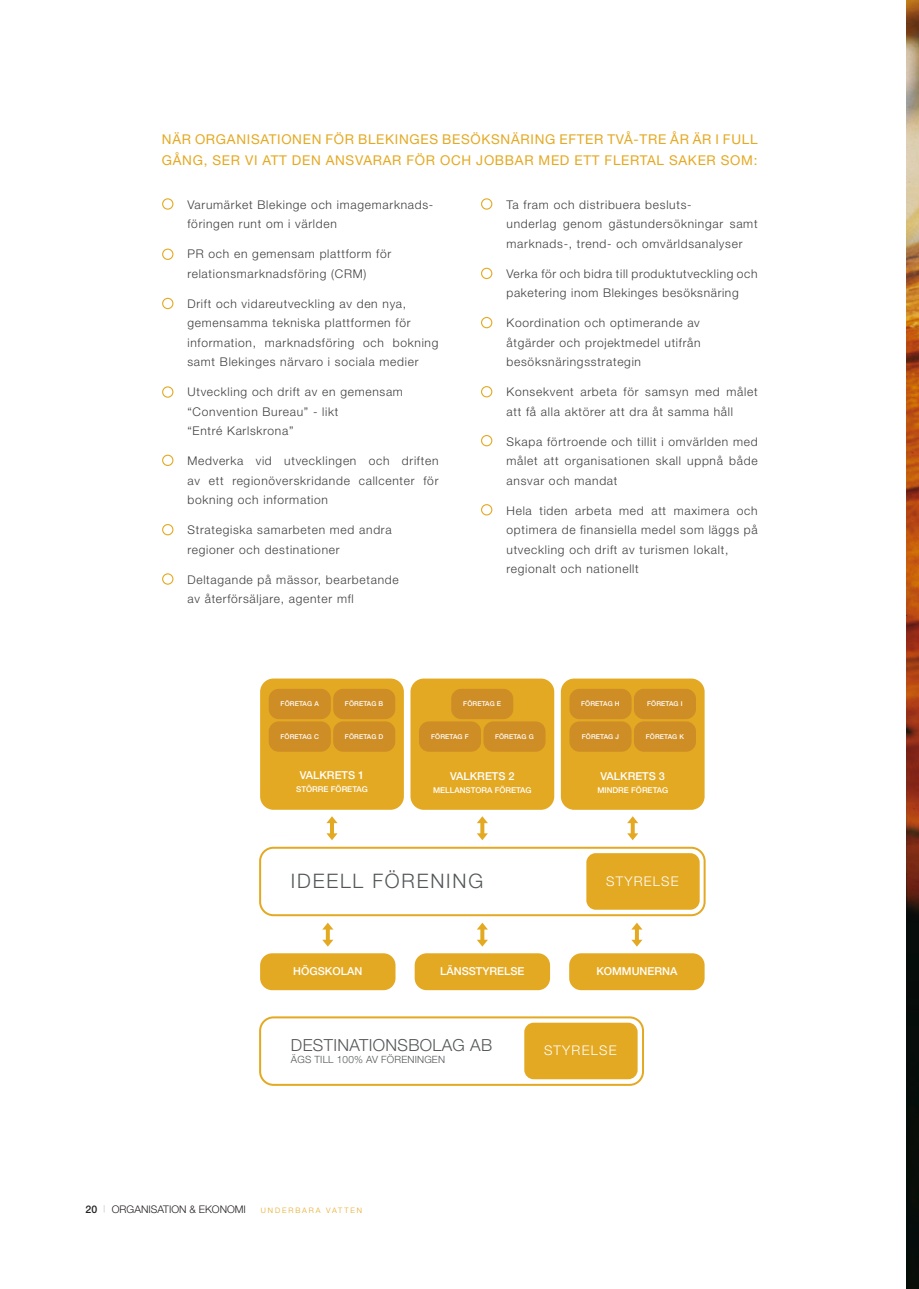
<style>
.page{position:relative;width:919px;height:1289px;background:#fff}
.page>*{position:absolute;margin:0;border:0;box-sizing:border-box;transform-origin:0 0}
.t1{font:300 19.95px "Helvetica Neue LT Std";letter-spacing:.09em;color:#535657}
.t2{font:300 16.65px "Helvetica Neue LT Std";letter-spacing:.02em;color:#535657}
.t3{font:13.5px/21px "Helvetica Neue LT Std";letter-spacing:.05em;color:#e4a922}
.t4{font:300 13.35px "Helvetica Neue LT Std";letter-spacing:.09em;color:#fff}
.t5{font:300 12px/19.5px "Helvetica Neue LT Std";letter-spacing:.06em;color:#3e3e3f}
.t6{font:500 10.95px "Helvetica Neue LT Std";color:#fff}
.t7{font:300 10.5px "Helvetica Neue LT Std";color:#231f20}
.t8{font:300 10.05px "Helvetica Neue LT Std";letter-spacing:.02em;color:#535657}
.t9{font:500 7.95px "Helvetica Neue LT Std";color:#fff}
.t10{font:300 7.5px "Helvetica Neue LT Std";letter-spacing:.25em;color:#e4a922}
.t11{font:500 6.6px "Helvetica Neue LT Std";letter-spacing:.02em;color:#fff}
.s1{font-weight:500}
.s2{font-weight:200;font-size:7.5px}
</style>
<div class="page">
<div style="left:259px;top:846px;width:446px;height:70px;border:2px solid #e4a922;border-radius:13px"></div>
<div style="left:586px;top:853px;width:113px;height:56px;background:#e4a922;border-radius:9px"></div>
<div style="left:259px;top:1016px;width:385px;height:69px;border:2px solid #e4a922;border-radius:13px"></div>
<div style="left:524px;top:1022px;width:113px;height:57px;background:#e4a922;border-radius:9px"></div>
<div style="left:569px;top:953px;width:135px;height:37px;background:#e4a922;border-radius:12px"></div>
<div style="left:414px;top:953px;width:136px;height:37px;background:#e4a922;border-radius:12px"></div>
<div style="left:260px;top:953px;width:135px;height:37px;background:#e4a922;border-radius:12px"></div>
<div style="left:260px;top:678px;width:144px;height:131px;background:#e4a922;border-radius:13px"></div>
<div style="left:269px;top:721px;width:62px;height:30px;background:#cf8d26;border-radius:10px"></div>
<div style="left:333px;top:721px;width:62px;height:30px;background:#cf8d26;border-radius:10px"></div>
<div style="left:269px;top:688px;width:62px;height:31px;background:#cf8d26;border-radius:10px"></div>
<div style="left:333px;top:688px;width:62px;height:31px;background:#cf8d26;border-radius:10px"></div>
<div style="left:410px;top:678px;width:144px;height:131px;background:#e4a922;border-radius:13px"></div>
<div style="left:419px;top:721px;width:62px;height:30px;background:#cf8d26;border-radius:10px"></div>
<div style="left:483px;top:721px;width:62px;height:30px;background:#cf8d26;border-radius:10px"></div>
<div style="left:451px;top:688px;width:62px;height:31px;background:#cf8d26;border-radius:10px"></div>
<div style="left:560px;top:678px;width:144px;height:131px;background:#e4a922;border-radius:13px"></div>
<div style="left:569px;top:721px;width:62px;height:30px;background:#cf8d26;border-radius:10px"></div>
<div style="left:634px;top:721px;width:62px;height:30px;background:#cf8d26;border-radius:10px"></div>
<div style="left:569px;top:688px;width:62px;height:31px;background:#cf8d26;border-radius:10px"></div>
<div style="left:634px;top:688px;width:62px;height:31px;background:#cf8d26;border-radius:10px"></div>
<svg style="left:326px;top:816px;width:11px;height:24px"></svg>
<svg style="left:477px;top:816px;width:11px;height:24px"></svg>
<svg style="left:627px;top:816px;width:11px;height:24px"></svg>
<svg style="left:322px;top:922px;width:11px;height:24px"></svg>
<svg style="left:477px;top:922px;width:11px;height:24px"></svg>
<svg style="left:631px;top:922px;width:11px;height:24px"></svg>
<div style="left:162px;top:198px;width:11px;height:12px;border:1px solid #e4a922;border-radius:50%"></div>
<div style="left:162px;top:248px;width:11px;height:12px;border:1px solid #e4a922;border-radius:50%"></div>
<div style="left:162px;top:298px;width:11px;height:11px;border:1px solid #e4a922;border-radius:50%"></div>
<div style="left:162px;top:386px;width:11px;height:12px;border:1px solid #e4a922;border-radius:50%"></div>
<div style="left:162px;top:454px;width:11px;height:12px;border:1px solid #e4a922;border-radius:50%"></div>
<div style="left:162px;top:524px;width:11px;height:11px;border:1px solid #e4a922;border-radius:50%"></div>
<div style="left:162px;top:573px;width:11px;height:11px;border:1px solid #e4a922;border-radius:50%"></div>
<div style="left:481px;top:268px;width:11px;height:11px;border:1px solid #e4a922;border-radius:50%"></div>
<div style="left:481px;top:198px;width:11px;height:12px;border:1px solid #e4a922;border-radius:50%"></div>
<div style="left:481px;top:317px;width:11px;height:11px;border:1px solid #e4a922;border-radius:50%"></div>
<div style="left:481px;top:386px;width:11px;height:11px;border:1px solid #e4a922;border-radius:50%"></div>
<div style="left:481px;top:435px;width:11px;height:11px;border:1px solid #e4a922;border-radius:50%"></div>
<div style="left:481px;top:504px;width:11px;height:11px;border:1px solid #e4a922;border-radius:50%"></div>
<img style="left:906px;top:0;width:12px;height:1288px">
<p class="t3" style="left:162px;top:128px;width:597px">NÄR ORGANISATIONEN FÖR BLEKINGES BESÖKSNÄRING EFTER TVÅ-TRE ÅR ÄR I FULL<br>GÅNG, SER VI ATT DEN ANSVARAR FÖR OCH JOBBAR MED ETT FLERTAL SAKER SOM:</p>
<p class="t5" style="left:187px;top:194px;width:247px">Varumärket Blekinge och imagemarknads-</p>
<p class="t5" style="left:187px;top:214px;width:151px">föringen runt om i världen</p>
<p class="t5" style="left:187px;top:244px;width:205px">PR och en gemensam plattform för</p>
<p class="t5" style="left:187px;top:263px;width:180px">relationsmarknadsföring (CRM)</p>
<p class="t5" style="left:187px;top:293px;width:220px">Drift och vidareutveckling av den nya,</p>
<p class="t5" style="left:187px;top:313px;width:224px">gemensamma tekniska plattformen för</p>
<p class="t5" style="left:187px;top:332px;width:252px">information, marknadsföring och bokning samt Blekinges närvaro i sociala medier</p>
<p class="t5" style="left:187px;top:382px;width:217px">Utveckling och drift av en gemensam</p>
<p class="t5" style="left:187px;top:401px;width:152px">“Convention Bureau” - likt</p>
<p class="t5" style="left:187px;top:421px;width:108px">“Entré Karlskrona”</p>
<p class="t5" style="left:187px;top:451px;width:252px;text-align:justify">Medverka vid utvecklingen och driften av ett regionöverskridande callcenter för bokning och information</p>
<p class="t5" style="left:187px;top:520px;width:206px">Strategiska samarbeten med andra</p>
<p class="t5" style="left:187px;top:539px;width:154px">regioner och destinationer</p>
<p class="t5" style="left:187px;top:569px;width:213px">Deltagande på mässor, bearbetande</p>
<p class="t5" style="left:187px;top:589px;width:168px">av återförsäljare, agenter mfl</p>
<p class="t5" style="left:506px;top:194px;width:187px">Ta fram och distribuera besluts-</p>
<p class="t5" style="left:506px;top:214px;width:252px">underlag genom gästundersökningar samt marknads-, trend- och omvärldsanalyser</p>
<p class="t5" style="left:506px;top:263px;width:252px">Verka för och bidra till produktutveckling och paketering inom Blekinges besöksnäring</p>
<p class="t5" style="left:506px;top:313px;width:195px">Koordination och optimerande av</p>
<p class="t5" style="left:506px;top:332px;width:195px">åtgärder och projektmedel utifrån</p>
<p class="t5" style="left:506px;top:352px;width:136px">besöksnäringsstrategin</p>
<p class="t5" style="left:506px;top:382px;width:252px">Konsekvent arbeta för samsyn med målet att få alla aktörer att dra åt samma håll</p>
<p class="t5" style="left:506px;top:431px;width:252px;text-align:justify">Skapa förtroende och tillit i omvärlden med målet att organisationen skall uppnå både ansvar och mandat</p>
<p class="t5" style="left:506px;top:500px;width:252px;text-align:justify">Hela tiden arbeta med att maximera och optimera de finansiella medel som läggs på utveckling och drift av turismen lokalt,</p>
<p class="t5" style="left:506px;top:559px;width:134px">regionalt och nationellt</p>
<p class="t11" style="left:280px;top:700px;width:40px">FÖRETAG A</p>
<p class="t11" style="left:345px;top:700px;width:40px">FÖRETAG B</p>
<p class="t11" style="left:463px;top:700px;width:39px">FÖRETAG E</p>
<p class="t11" style="left:581px;top:700px;width:40px">FÖRETAG H</p>
<p class="t11" style="left:647px;top:700px;width:37px">FÖRETAG I</p>
<p class="t11" style="left:280px;top:732px;width:40px">FÖRETAG C</p>
<p class="t11" style="left:345px;top:732px;width:40px">FÖRETAG D</p>
<p class="t6" style="left:300px;top:768px;width:66px">VALKRETS 1</p>
<p class="t9" style="left:296px;top:785px;width:73px">STÖRRE FÖRETAG</p>
<p class="t11" style="left:431px;top:732px;width:39px">FÖRETAG F</p>
<p class="t11" style="left:495px;top:732px;width:40px">FÖRETAG G</p>
<p class="t6" style="left:450px;top:769px;width:66px">VALKRETS 2</p>
<p class="t9" style="left:433px;top:785px;width:100px">MELLANSTORA FÖRETAG</p>
<p class="t11" style="left:581px;top:732px;width:39px">FÖRETAG J</p>
<p class="t11" style="left:645px;top:732px;width:40px">FÖRETAG K</p>
<p class="t6" style="left:600px;top:769px;width:66px">VALKRETS 3</p>
<p class="t9" style="left:597px;top:785px;width:72px">MINDRE FÖRETAG</p>
<p class="t1" style="left:291px;top:869px;width:194px">IDEELL FÖRENING</p>
<p class="t4" style="left:606px;top:872px;width:74px">STYRELSE</p>
<p class="t6" style="left:293px;top:965px;width:71px">HÖGSKOLAN</p>
<p class="t6" style="left:440px;top:965px;width:86px">LÄNSSTYRELSE</p>
<p class="t6" style="left:596px;top:964px;width:83px">KOMMUNERNA</p>
<p class="t2" style="left:291px;top:1034px;width:203px">DESTINATIONSBOLAG AB</p>
<p class="t8" style="left:291px;top:1053px;width:156px">ÄGS TILL 100% AV FÖRENINGEN</p>
<p class="t4" style="left:544px;top:1042px;width:74px">STYRELSE</p>
<p class="t7" style="left:85px;top:1202px;width:162px"><span class="s1">20</span> <span class="s2">|</span> ORGANISATION &amp; EKONOMI</p>
<p class="t10" style="left:261px;top:1205px;width:102px">UNDERBARA VATTEN</p>
</div>
